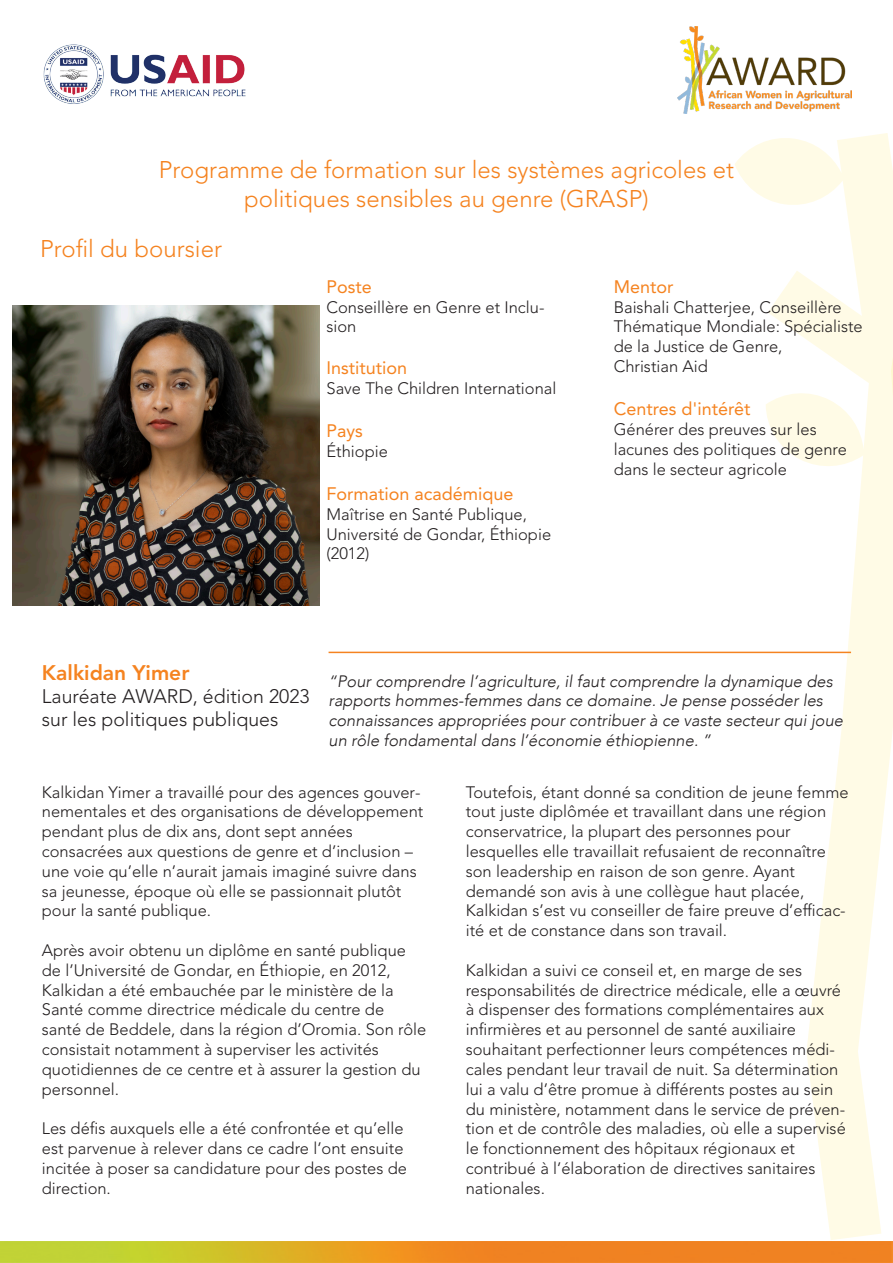
<style>
.page{position:relative;width:893px;height:1263px;background:#fff}
.page>*{position:absolute;margin:0;border:0;box-sizing:border-box;transform-origin:0 0}
.t1{font:300 24px/28.8px "Avenir LT Std";color:#f58320;text-align:center}
.t2{font:800 21px "Avenir LT Std";color:#f58320}
.t3{font:300 19.5px/23.4px "Avenir LT Std";color:#231f20}
.t4{font:18px "Avenir LT Std";color:#f58320}
.t5{font:300 16.5px/19.8px "Avenir LT Std";color:#231f20}
.t6{font:italic 300 16.5px/19.8px "Avenir";color:#231f20}
</style>
<div class="page">
<svg style="left:734px;top:133px;width:157px;height:1107px"></svg>
<svg style="left:891px;top:160px;width:2px;height:583px"></svg>
<img style="left:43px;top:44px;width:203px;height:60px">
<img style="left:677px;top:26px;width:174px;height:87px">
<img style="left:13px;top:305px;width:307px;height:300px">
<hr style="left:329px;top:652px;width:522px;height:1px;background:#f58320">
<img style="left:0;top:1242px;width:893px;height:21px">
<h1 class="t1" style="left:159px;top:156px;width:577px">Programme de formation sur les systèmes agricoles et politiques sensibles au genre (GRASP)</h1>
<h1 class="t1" style="left:40px;top:235px;width:183px">Profil du boursier</h1>
<p class="t4" style="left:326px;top:276px;width:47px">Poste</p>
<p class="t5" style="left:326px;top:297px;width:219px">Conseillère en Genre et Inclu&shy;sion</p>
<p class="t4" style="left:326px;top:357px;width:82px">Institution</p>
<p class="t5" style="left:326px;top:378px;width:231px">Save The Children International</p>
<p class="t4" style="left:326px;top:420px;width:38px">Pays</p>
<p class="t5" style="left:326px;top:441px;width:63px">Éthiopie</p>
<p class="t4" style="left:326px;top:483px;width:189px">Formation académique</p>
<p class="t5" style="left:326px;top:504px;width:226px">Maîtrise en Santé Publique,<br>Université de Gondar, Éthiopie (2012)</p>
<p class="t4" style="left:614px;top:276px;width:61px">Mentor</p>
<p class="t5" style="left:614px;top:297px;width:251px">Baishali Chatterjee, Conseillère<br>Thématique Mondiale: Spécialiste de la Justice de Genre,<br>Christian Aid</p>
<p class="t4" style="left:614px;top:399px;width:138px">Centres d'intérêt</p>
<p class="t5" style="left:614px;top:420px;width:235px">Générer des preuves sur les lacunes des politiques de genre dans le secteur agricole</p>
<p class="t2" style="left:42px;top:660px;width:149px">Kalkidan Yimer</p>
<p class="t3" style="left:42px;top:684px;width:269px">Lauréate AWARD, édition 2023 sur les politiques publiques</p>
<p class="t6" style="left:329px;top:671px;width:516px">“Pour comprendre l’agriculture, il faut comprendre la dynamique des rapports hommes-femmes dans ce domaine. Je pense posséder les connaissances appropriées pour contribuer à ce vaste secteur qui joue un rôle fondamental dans l’économie éthiopienne. ”</p>
<p class="t5" style="left:42px;top:782px;width:383px">Kalkidan Yimer a travaillé pour des agences gouver&shy;nementales et des organisations de développement pendant plus de dix ans, dont sept années consacrées aux questions de genre et d’inclusion – une voie qu’elle n’aurait jamais imaginé suivre dans sa jeunesse, époque où elle se passionnait plutôt pour la santé publique.</p>
<p class="t5" style="left:42px;top:940px;width:386px">Après avoir obtenu un diplôme en santé publique de l’Université de Gondar, en Éthiopie, en 2012, Kalkidan a été embauchée par le ministère de la Santé comme directrice médicale du centre de santé de Beddele, dans la région d’Oromia. Son rôle consistait notamment à superviser les activités quotidiennes de ce centre et à assurer la gestion du personnel.</p>
<p class="t5" style="left:42px;top:1119px;width:367px">Les défis auxquels elle a été confrontée et qu’elle est parvenue à relever dans ce cadre l’ont ensuite incitée à poser sa candidature pour des postes de direction.</p>
<p class="t5" style="left:466px;top:782px;width:384px">Toutefois, étant donné sa condition de jeune femme tout juste diplômée et travaillant dans une région conservatrice, la plupart des personnes pour lesquelles elle travaillait refusaient de reconnaître son leadership en raison de son genre. Ayant demandé son avis à une collègue haut placée, Kalkidan s’est vu conseiller de faire preuve d’efficac&shy;ité et de constance dans son travail.</p>
<p class="t5" style="left:466px;top:960px;width:382px">Kalkidan a suivi ce conseil et, en marge de ses responsabilités de directrice médicale, elle a œuvré à dispenser des formations complémentaires aux infirmières et au personnel de santé auxiliaire souhaitant perfectionner leurs compétences médi&shy;cales pendant leur travail de nuit. Sa détermination lui a valu d’être promue à différents postes au sein du ministère, notamment dans le service de préven&shy;tion et de contrôle des maladies, où elle a supervisé le fonctionnement des hôpitaux régionaux et contribué à l’élaboration de directives sanitaires nationales.</p>
</div>
